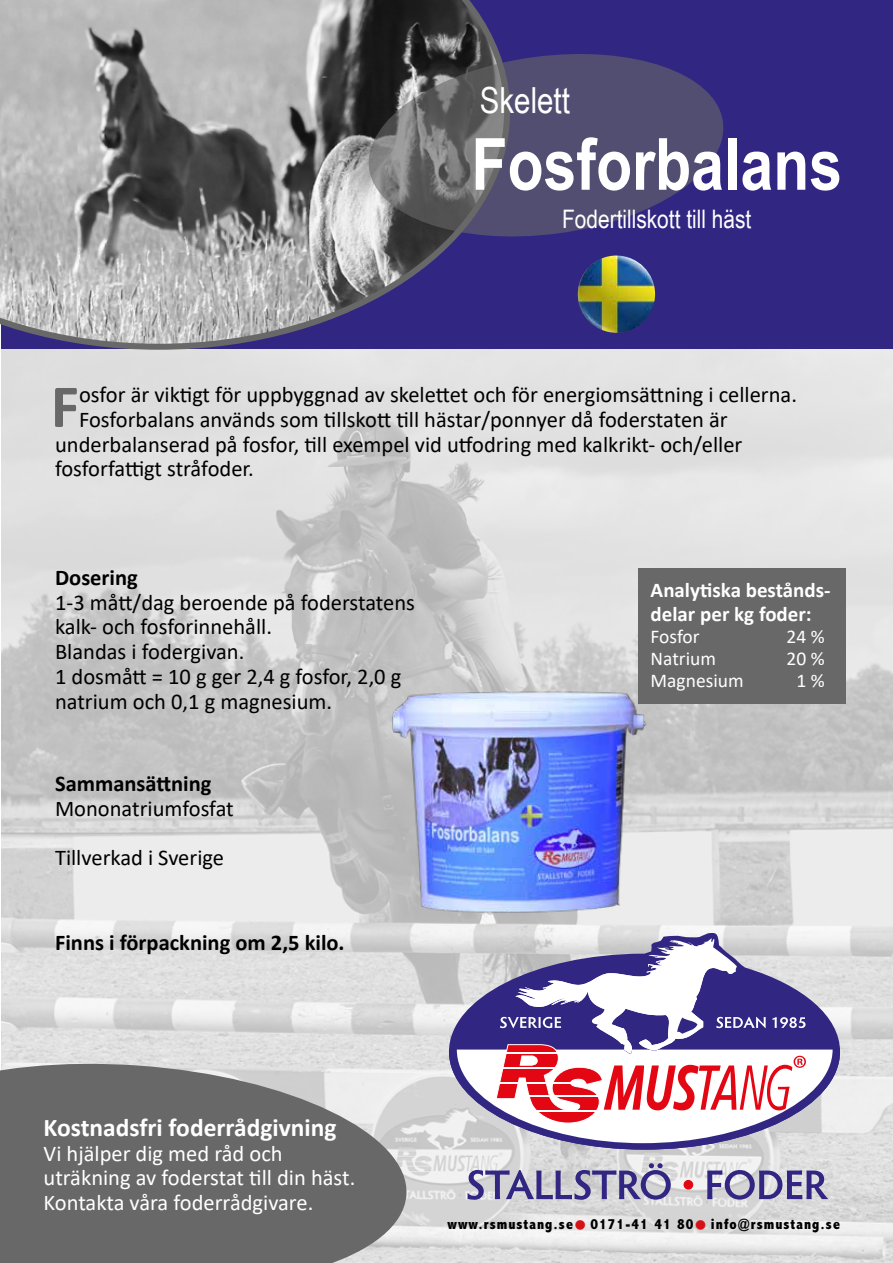
<style>
.page{position:relative;width:893px;height:1263px;background:#fff}
.page>*{position:absolute;margin:0;border:0;box-sizing:border-box;transform-origin:0 0}
.t1{font:700 72px "Arial Narrow";color:#fff}
.t2{font:700 61.5px "Calibri";color:#686868}
.t3{font:36px "Arial Narrow";color:#fff}
.t4{font:700 25.5px "Calibri";color:#fff}
.t5{font:25.5px "Arial Narrow";color:#fff}
.t6{font:22.5px/24.8px "Calibri";color:#000}
.t7{font:22.5px/24.8px "Calibri";color:#fff}
.t8{font:700 22.5px "Calibri";color:#000}
.t9{font:700 21px/24.8px "Calibri";color:#fff}
.t10{font:19.5px "Calibri";color:#fff}
.t11{font:800 condensed 15px "Abadi MT Pro";letter-spacing:.065em;color:#000}
.s1{color:#d61217}
</style>
<div class="page">
<img style="left:1px;top:349px;width:892px;height:914px">
<svg style="left:0;top:1055px;width:411px;height:208px;background:#7d7d7d"></svg>
<svg style="left:468px;top:1163px;width:203px;height:37px;background:#a4a1bd"></svg>
<div style="left:683px;top:1180px;width:10px;height:9px;background:#e30613;border-radius:50%"></div>
<svg style="left:707px;top:1170px;width:121px;height:29px;background:#928eb6"></svg>
<svg style="left:449px;top:933px;width:391px;height:5px"></svg>
<svg style="left:449px;top:938px;width:391px;height:211px"></svg>
<div style="left:1px;top:0;width:892px;height:349px;background:#312783"></div>
<img style="left:578px;top:255px;width:77px;height:78px;border-radius:39px">
<svg style="left:0;top:0;width:510px;height:350px;background:#8b8a95"></svg>
<svg style="left:363px;top:44px;width:361px;height:202px;fill:#524e72"></svg>
<div style="left:638px;top:568px;width:207px;height:136px;background:#686868"></div>
<img style="left:365px;top:658px;width:318px;height:275px">
<h3 class="t3" style="left:480px;top:73px;width:92px">Skelett</h3>
<h1 class="t1" style="left:471px;top:110px;width:372px">Fosforbalans</h1>
<p class="t5" style="left:562px;top:200px;width:191px">Fodertillskott till häst</p>
<h2 class="t2" style="left:51px;top:363px;width:30px">F</h2>
<p class="t6" style="left:79px;top:382px;width:719px">osfor är viktigt för uppbyggnad av skelettet och för energiomsättning i cellerna.</p>
<p class="t6" style="left:79px;top:406px;width:650px">Fosforbalans används som tillskott till hästar/ponnyer då foderstaten är</p>
<p class="t6" style="left:55px;top:431px;width:689px">underbalanserad på fosfor, till exempel vid utfodring med kalkrikt- och/eller</p>
<p class="t6" style="left:55px;top:456px;width:200px">fosforfattigt stråfoder.</p>
<p class="t8" style="left:55px;top:562px;width:84px">Dosering</p>
<p class="t6" style="left:55px;top:589px;width:361px">1-3 mått/dag beroende på foderstatens kalk- och fosforinnehåll.<br>Blandas i fodergivan.<br>1 dosmått = 10 g ger 2,4 g fosfor, 2,0 g natrium och 0,1 g magnesium.</p>
<p class="t8" style="left:55px;top:768px;width:158px">Sammansättning</p>
<p class="t6" style="left:55px;top:783px;width:180px;line-height:49.5px">Mononatriumfosfat<br>Tillverkad i Sverige</p>
<p class="t8" style="left:55px;top:926px;width:291px">Finns i förpackning om 2,5 kilo.</p>
<p class="t9" style="left:651px;top:577px;width:181px">Analytiska bestånds&shy;delar per kg foder:</p>
<p class="t10" style="left:651px;top:623px;width:51px">Fosfor</p>
<p class="t10" style="left:786px;top:623px;width:40px">24 %</p>
<p class="t10" style="left:651px;top:645px;width:67px">Natrium</p>
<p class="t10" style="left:786px;top:645px;width:40px">20 %</p>
<p class="t10" style="left:651px;top:666px;width:95px">Magnesium</p>
<p class="t10" style="left:796px;top:666px;width:30px">1 %</p>
<p class="t4" style="left:44px;top:1109px;width:294px">Kostnadsfri foderrådgivning</p>
<p class="t7" style="left:44px;top:1140px;width:313px">Vi hjälper dig med råd och uträkning av foderstat till din häst.<br>Kontakta våra foderrådgivare.</p>
<p class="t11" style="left:448px;top:1216px;width:394px">www.rsmustang.se<span class="s1">●</span> 0171-41 41 80<span class="s1">●</span> info@rsmustang.se</p>
</div>
